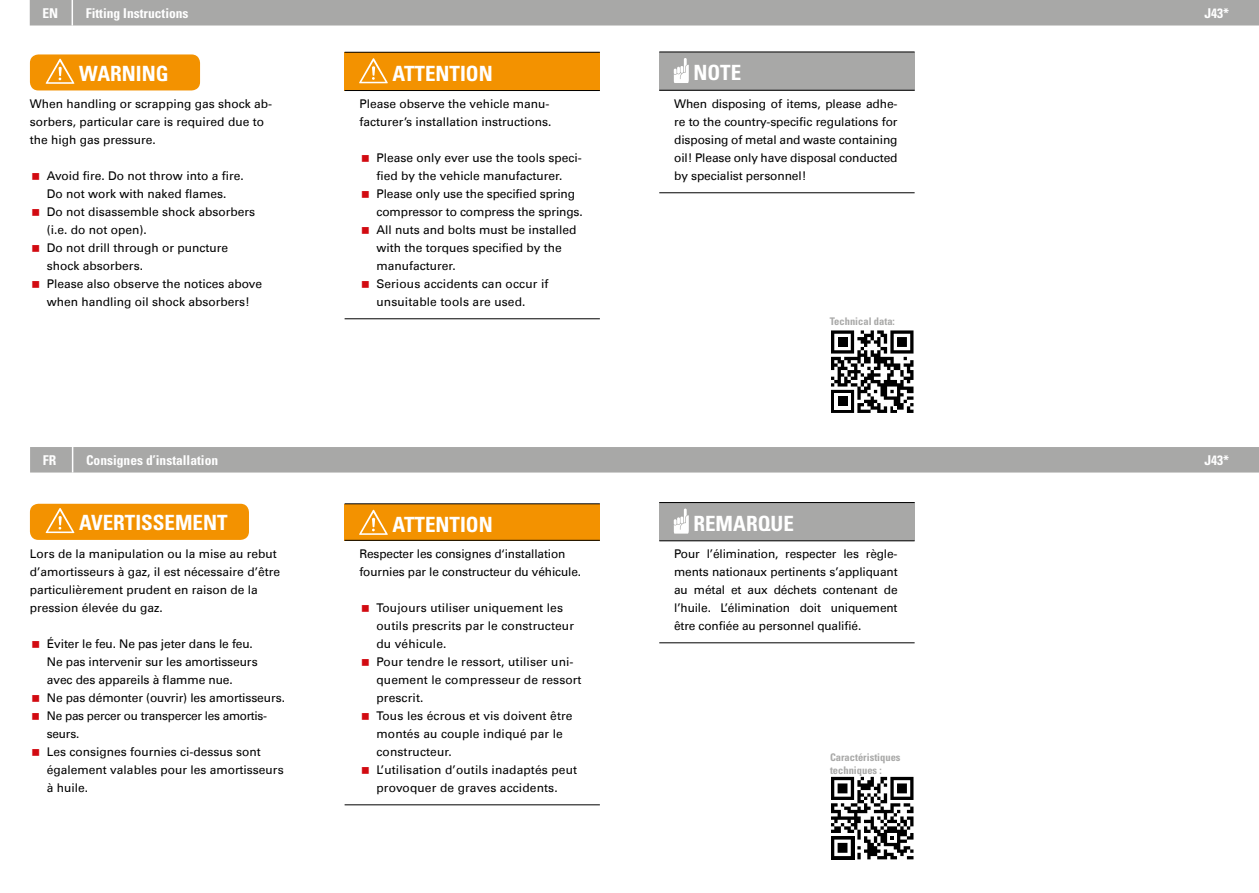
<style>
.page{position:relative;width:1259px;height:893px;background:#fff}
.page>*{position:absolute;margin:0;border:0;box-sizing:border-box;transform-origin:0 0}
.t1{font:700 condensed 21px "Univers";color:#fff}
.t2{font:700 condensed 13.5px "Univers";color:#fff}
.t3{font:12px/18px "Univers Com 55 Roman";color:#000}
.t4{font:700 condensed 10.5px/12.6px "Univers";color:#a8a8a7}
</style>
<div class="page">
<div style="left:30px;top:0;width:1229px;height:26px;background:#a8a8a7"></div>
<div style="left:30px;top:447px;width:1229px;height:26px;background:#a8a8a7"></div>
<div style="left:30px;top:54px;width:170px;height:36px;background:#f39200;border-radius:9px"></div>
<svg style="left:46px;top:59px;width:28px;height:25px"></svg>
<div style="left:344px;top:52px;width:256px;height:39px;background:#f39200"></div>
<hr style="left:344px;top:52px;width:256px;height:1px;background:#000">
<hr style="left:344px;top:90px;width:256px;height:1px;background:#000">
<hr style="left:344px;top:318px;width:256px;height:1px;background:#000">
<svg style="left:359px;top:58px;width:29px;height:25px"></svg>
<div style="left:659px;top:52px;width:255px;height:38px;background:#a8a8a7"></div>
<hr style="left:659px;top:52px;width:255px;height:1px;background:#000">
<hr style="left:659px;top:90px;width:255px;height:1px;background:#000">
<hr style="left:659px;top:192px;width:255px;height:1px;background:#000">
<svg style="left:674px;top:58px;width:15px;height:25px"></svg>
<svg style="left:913px;top:330px;width:1px;height:83px"></svg>
<svg style="left:831px;top:330px;width:82px;height:83px"></svg>
<div style="left:30px;top:504px;width:219px;height:36px;background:#f39200;border-radius:9px"></div>
<svg style="left:46px;top:508px;width:28px;height:25px"></svg>
<div style="left:344px;top:504px;width:256px;height:36px;background:#f39200"></div>
<hr style="left:344px;top:503px;width:256px;height:1px;background:#000">
<hr style="left:344px;top:540px;width:256px;height:1px;background:#000">
<hr style="left:344px;top:804px;width:256px;height:1px;background:#000">
<svg style="left:359px;top:510px;width:29px;height:25px"></svg>
<div style="left:659px;top:503px;width:255px;height:38px;background:#a8a8a7"></div>
<hr style="left:659px;top:502px;width:255px;height:1px;background:#000">
<hr style="left:659px;top:540px;width:255px;height:1px;background:#000">
<hr style="left:659px;top:642px;width:255px;height:1px;background:#000">
<svg style="left:674px;top:509px;width:15px;height:25px"></svg>
<svg style="left:831px;top:776px;width:83px;height:84px"></svg>
<svg style="left:831px;top:777px;width:82px;height:82px"></svg>
<p class="t2" style="left:43px;top:5px;width:17px">EN</p>
<p class="t2" style="left:86px;top:5px;width:104px">Fitting Instructions</p>
<p class="t2" style="left:1204px;top:5px;width:26px">J43*</p>
<h1 class="t1" style="left:79px;top:61px;width:91px">WARNING</h1>
<p class="t3" style="left:30px;top:95px;width:244px">When handling or scrapping gas shock ab&shy;sorbers, particular care is required due to the high gas pressure.</p>
<p class="t3" style="left:47px;top:167px;width:217px">Avoid fire. Do not throw into a fire.<br>Do not work with naked flames.<br>Do not disassemble shock absorbers (i.e. do not open).<br>Do not drill through or puncture shock absorbers.<br>Please also observe the notices above when handling oil shock absorbers!</p>
<h1 class="t1" style="left:392px;top:60px;width:102px">ATTENTION</h1>
<p class="t3" style="left:359px;top:95px;width:194px">Please observe the vehicle manu&shy;facturer’s installation instructions.</p>
<p class="t3" style="left:376px;top:149px;width:208px">Please only ever use the tools speci&shy;fied by the vehicle manufacturer.<br>Please only use the specified spring compressor to compress the springs.<br>All nuts and bolts must be installed with the torques specified by the manufacturer.<br>Serious accidents can occur if unsuitable tools are used.</p>
<h1 class="t1" style="left:693px;top:60px;width:49px">NOTE</h1>
<p class="t3" style="left:674px;top:95px;width:225px;text-align:justify">When disposing of items, please adhe&shy;re to the country-specific regulations for disposing of metal and waste containing oil! Please only have disposal conducted by specialist personnel!</p>
<p class="t4" style="left:830px;top:315px;width:67px">Technical data:</p>
<p class="t2" style="left:43px;top:452px;width:15px">FR</p>
<p class="t2" style="left:86px;top:452px;width:134px">Consignes d’installation</p>
<p class="t2" style="left:1204px;top:452px;width:26px">J43*</p>
<h1 class="t1" style="left:79px;top:510px;width:150px">AVERTISSEMENT</h1>
<p class="t3" style="left:30px;top:545px;width:252px">Lors de la manipulation ou la mise au rebut d’amortisseurs à gaz, il est nécessaire d’être particulièrement prudent en raison de la pression élevée du gaz.</p>
<p class="t3" style="left:47px;top:635px;width:240px">Éviter le feu. Ne pas jeter dans le feu.<br>Ne pas intervenir sur les amortisseurs avec des appareils à flamme nue.<br>Ne pas démonter (ouvrir) les amortisseurs.<br>Ne pas percer ou transpercer les amortis&shy;seurs.<br>Les consignes fournies ci-dessus sont également valables pour les amortisseurs à huile.</p>
<h1 class="t1" style="left:392px;top:512px;width:102px">ATTENTION</h1>
<p class="t3" style="left:359px;top:545px;width:223px">Respecter les consignes d‘installation fournies par le constructeur du véhicule.</p>
<p class="t3" style="left:376px;top:599px;width:206px">Toujours utiliser uniquement les outils prescrits par le constructeur du véhicule.<br>Pour tendre le ressort, utiliser uni&shy;quement le compresseur de ressort prescrit.<br>Tous les écrous et vis doivent être montés au couple indiqué par le constructeur.<br>L’utilisation d’outils inadaptés peut provoquer de graves accidents.</p>
<h1 class="t1" style="left:693px;top:510px;width:102px">REMARQUE</h1>
<p class="t3" style="left:674px;top:545px;width:225px;text-align:justify">Pour l’élimination, respecter les règle&shy;ments nationaux pertinents s’appliquant au métal et aux déchets contenant de l’huile. L’élimination doit uniquement être confiée au personnel qualifié.</p>
<p class="t4" style="left:830px;top:751px;width:72px">Caractéristiques techniques :</p>
</div>
